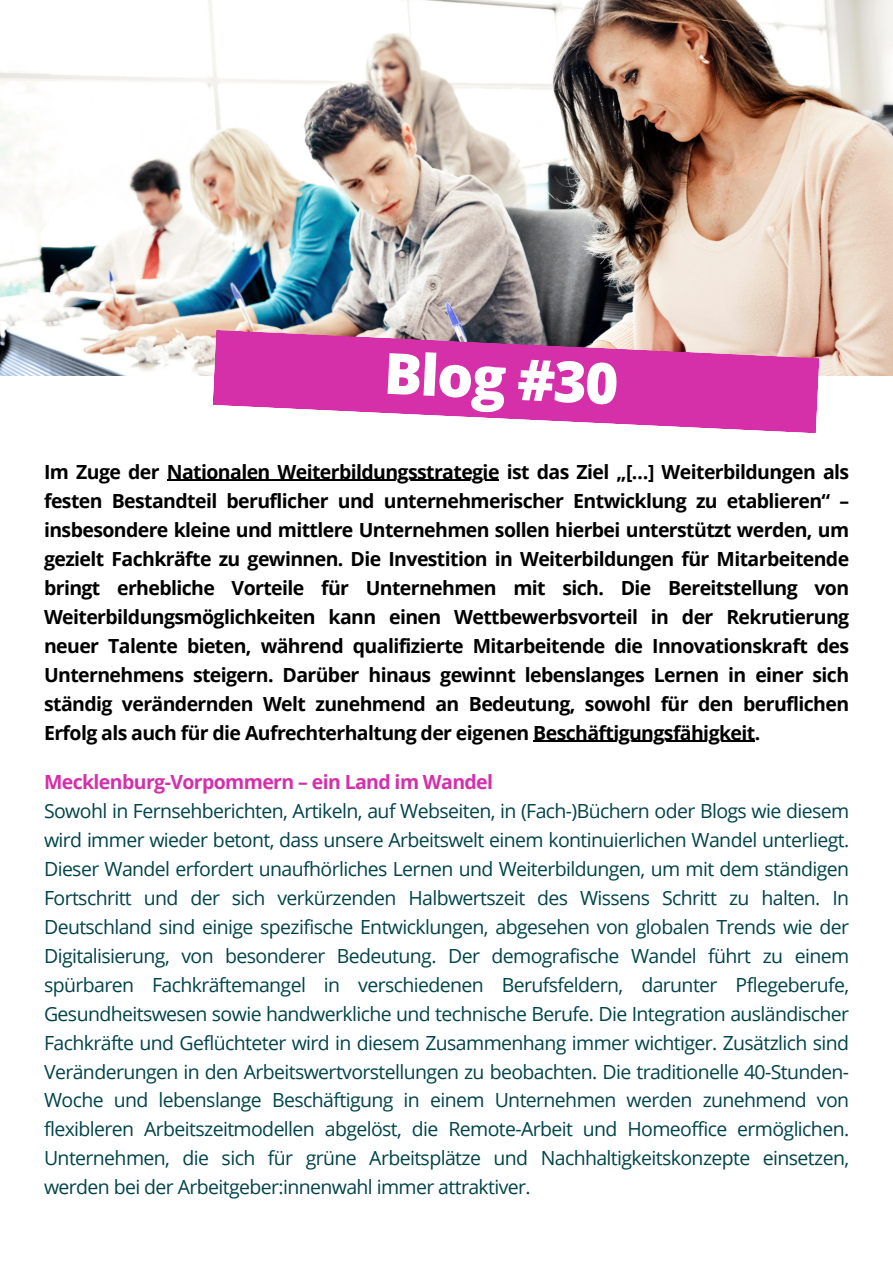
<style>
.page{position:relative;width:893px;height:1264px;background:#fff}
.page>*{position:absolute;margin:0;border:0;box-sizing:border-box;transform-origin:0 0}
.t1{font:800 57px "Open Sans";color:#fff}
.t2{font:19.5px/29px "Open Sans";letter-spacing:-.03em;color:#00444a;text-align:justify}
.t3{font:700 19.5px/29px "Open Sans";letter-spacing:-.03em;color:#000;text-align:justify}
.t4{font:700 19.5px "Open Sans";letter-spacing:-.03em;color:#d62faa}
</style>
<div class="page">
<img style="left:0;top:0;width:892px;height:375px">
<svg style="left:213px;top:330px;width:606px;height:103px;fill:#d62faa"></svg>
<hr style="left:167px;top:479px;width:332px;height:2px;background:#000">
<hr style="left:533px;top:740px;width:221px;height:2px;background:#000">
<p class="t1" style="left:386px;top:332px;width:236px;rotate:3deg">Blog #30</p>
<p class="t3" style="left:44px;top:456px;width:806px">Im Zuge der Nationalen Weiterbildungsstrategie ist das Ziel „[…] Weiterbildungen als festen Bestandteil beruflicher und unternehmerischer Entwicklung zu etablieren“ – insbesondere kleine und mittlere Unternehmen sollen hierbei unterstützt werden, um gezielt Fachkräfte zu gewinnen. Die Investition in Weiterbildungen für Mitarbeitende bringt erhebliche Vorteile für Unternehmen mit sich. Die Bereitstellung von Weiterbildungsmöglichkeiten kann einen Wettbewerbsvorteil in der Rekrutierung neuer Talente bieten, während qualifizierte Mitarbeitende die Innovationskraft des Unternehmens steigern. Darüber hinaus gewinnt lebenslanges Lernen in einer sich ständig verändernden Welt zunehmend an Bedeutung, sowohl für den beruflichen Erfolg als auch für die Aufrechterhaltung der eigenen Beschäftigungsfähigkeit.</p>
<p class="t4" style="left:44px;top:767px;width:450px">Mecklenburg-Vorpommern – ein Land im Wandel</p>
<p class="t2" style="left:44px;top:795px;width:806px">Sowohl in Fernsehberichten, Artikeln, auf Webseiten, in (Fach-)Büchern oder Blogs wie diesem wird immer wieder betont, dass unsere Arbeitswelt einem kontinuierlichen Wandel unterliegt.<br>Dieser Wandel erfordert unaufhörliches Lernen und Weiterbildungen, um mit dem ständigen Fortschritt und der sich verkürzenden Halbwertszeit des Wissens Schritt zu halten. In Deutschland sind einige spezifische Entwicklungen, abgesehen von globalen Trends wie der Digitalisierung, von besonderer Bedeutung. Der demografische Wandel führt zu einem spürbaren Fachkräftemangel in verschiedenen Berufsfeldern, darunter Pflegeberufe, Gesundheitswesen sowie handwerkliche und technische Berufe. Die Integration ausländischer Fachkräfte und Geflüchteter wird in diesem Zusammenhang immer wichtiger. Zusätzlich sind Veränderungen in den Arbeitswertvorstellungen zu beobachten. Die traditionelle 40-Stunden-Woche und lebenslange Beschäftigung in einem Unternehmen werden zunehmend von flexibleren Arbeitszeitmodellen abgelöst, die Remote-Arbeit und Homeoffice ermöglichen.<br>Unternehmen, die sich für grüne Arbeitsplätze und Nachhaltigkeitskonzepte einsetzen, werden bei der Arbeitgeber:innenwahl immer attraktiver.</p>
</div>
